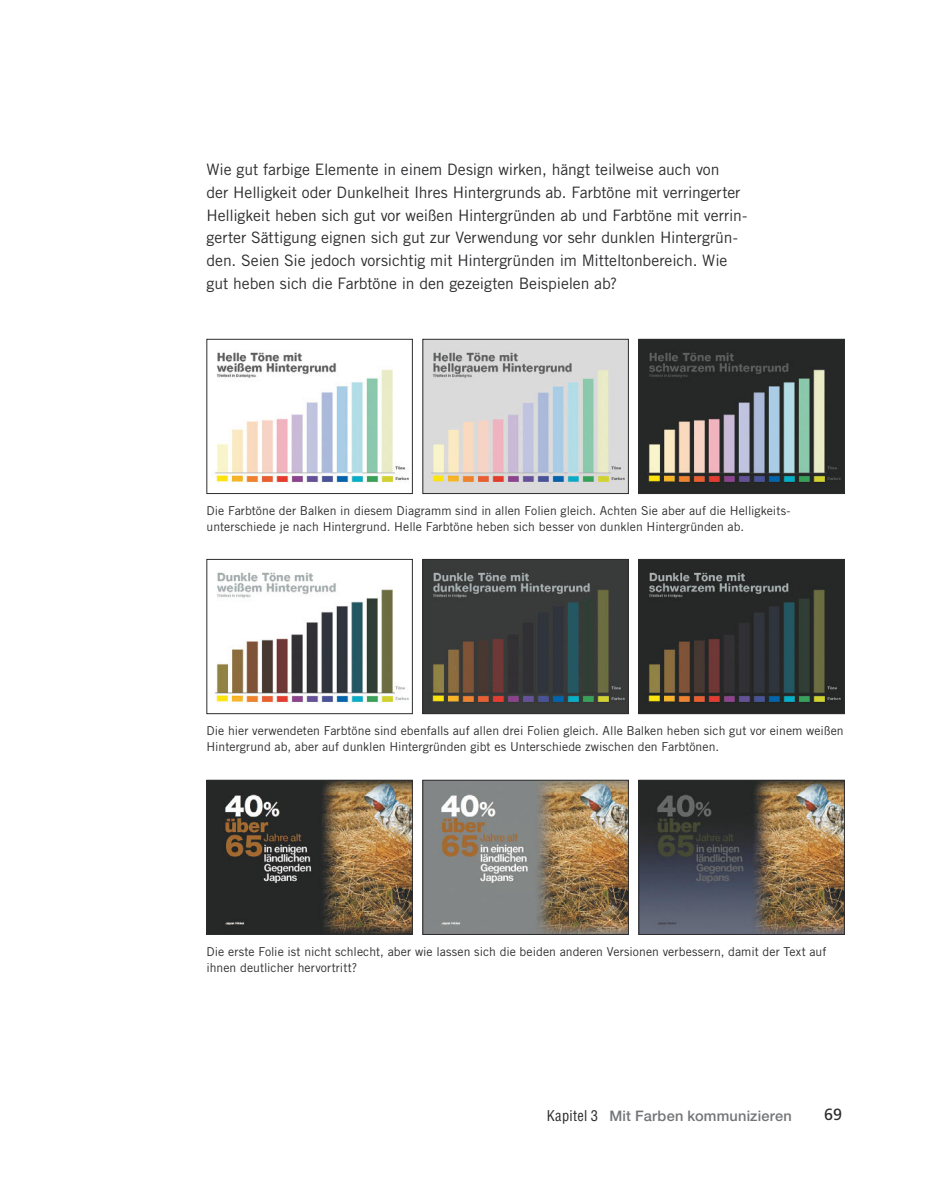
<style>
.page{position:relative;width:943px;height:1191px;background:#fff}
.page>*{position:absolute;margin:0;border:0;box-sizing:border-box;transform-origin:0 0}
.t1{font:16.1px "Frutiger LT Std";color:#2d2c2e}
.t2{font:15.75px/22.8px "Trade Gothic LT Std";letter-spacing:-.005em;color:#2d2c2e}
.t3{font:500 14.53px "Helvetica Neue LT Std";letter-spacing:.015em;color:#747577}
.t4{font:12.25px/15.8px "Trade Gothic LT Std";letter-spacing:.005em;color:#2d2c2e}
.s1{font-family:"Helvetica LT";font-weight:400;font-stretch:condensed;color:#2d2c2e}
</style>
<div class="page">
<img style="left:215px;top:352px;width:194px;height:131px">
<div style="left:207px;top:339px;width:205px;height:155px;border:1px solid #2d2c2e"></div>
<img style="left:424px;top:341px;width:202px;height:151px">
<div style="left:422px;top:339px;width:206px;height:155px;border:1px solid #2d2c2e"></div>
<img style="left:640px;top:341px;width:202px;height:151px">
<div style="left:638px;top:339px;width:206px;height:155px;border:1px solid #2d2c2e"></div>
<img style="left:215px;top:572px;width:194px;height:131px">
<div style="left:207px;top:559px;width:205px;height:155px;border:1px solid #2d2c2e"></div>
<img style="left:424px;top:561px;width:202px;height:151px">
<div style="left:422px;top:559px;width:206px;height:155px;border:1px solid #2d2c2e"></div>
<img style="left:640px;top:561px;width:202px;height:151px">
<div style="left:638px;top:559px;width:206px;height:155px;border:1px solid #2d2c2e"></div>
<img style="left:209px;top:782px;width:201px;height:150px">
<div style="left:207px;top:780px;width:205px;height:154px;border:1px solid #2d2c2e"></div>
<img style="left:424px;top:782px;width:202px;height:150px">
<div style="left:422px;top:780px;width:206px;height:154px;border:1px solid #2d2c2e"></div>
<img style="left:640px;top:782px;width:202px;height:150px">
<div style="left:638px;top:780px;width:206px;height:154px;border:1px solid #2d2c2e"></div>
<p class="t2" style="left:206px;top:158px;width:542px">Wie gut farbige Elemente in einem Design wirken, hängt teilweise auch von<br>der Helligkeit oder Dunkelheit Ihres Hintergrunds ab. Farbtöne mit verringerter Helligkeit heben sich gut vor weißen Hintergründen ab und Farbtöne mit verrin&shy;gerter Sättigung eignen sich gut zur Verwendung vor sehr dunklen Hintergrün&shy;den. Seien Sie jedoch vorsichtig mit Hintergründen im Mitteltonbereich. Wie gut heben sich die Farbtöne in den gezeigten Beispielen ab?</p>
<p class="t4" style="left:206px;top:503px;width:585px">Die Farbtöne der Balken in diesem Diagramm sind in allen Folien gleich. Achten Sie aber auf die Helligkeits&shy;unterschiede je nach Hintergrund. Helle Farbtöne heben sich besser von dunklen Hintergründen ab.</p>
<p class="t4" style="left:206px;top:723px;width:638px">Die hier verwendeten Farbtöne sind ebenfalls auf allen drei Folien gleich. Alle Balken heben sich gut vor einem weißen<br>Hintergrund ab, aber auf dunklen Hintergründen gibt es Unterschiede zwischen den Farbtönen.</p>
<p class="t4" style="left:206px;top:943px;width:621px">Die erste Folie ist nicht schlecht, aber wie lassen sich die beiden anderen Versionen verbessern, damit der Text auf ihnen deutlicher hervortritt?</p>
<p class="t3" style="left:546px;top:1106px;width:246px"><span class="s1">Kapitel 3</span> Mit Farben kommunizieren</p>
<h1 class="t1" style="left:824px;top:1105px;width:19px">69</h1>
</div>
